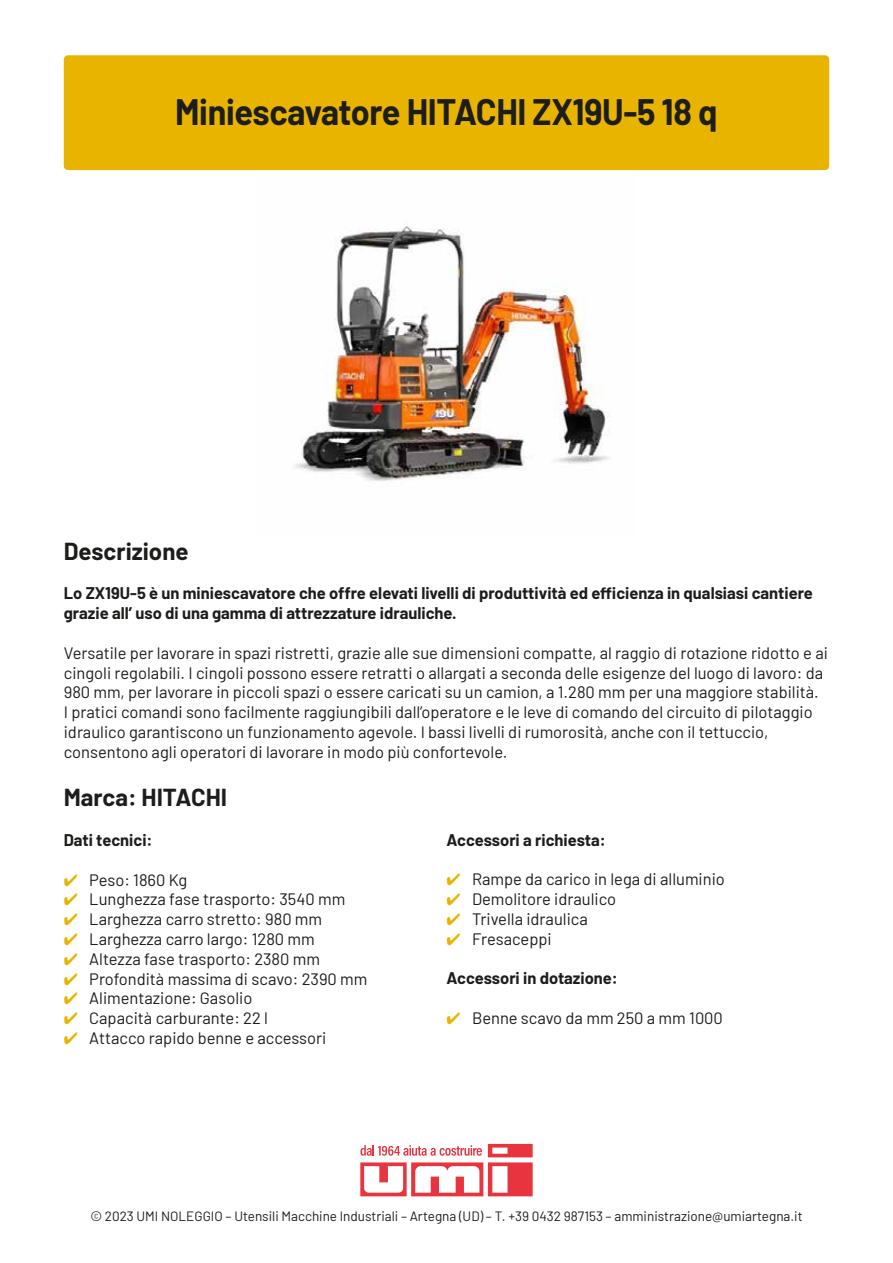
<style>
.page{position:relative;width:893px;height:1263px;background:#fff}
.page>*{position:absolute;margin:0;border:0;box-sizing:border-box;transform-origin:0 0}
.t1{font:700 36px "Barlow";letter-spacing:-.01em;color:#1d1d1b;scale:.95 1}
.t2{font:700 24px "Barlow";color:#1d1d1b}
.t3{font:16.5px/19.8px "Barlow";color:#1d1d1b}
.t4{font:700 16.5px/19.8px "Barlow";color:#1d1d1b}
.t5{font:13.5px "Barlow";color:#1d1d1b}
.s1{color:#e9b400}
</style>
<div class="page">
<img style="left:257px;top:170px;width:379px;height:311px">
<svg style="left:360px;top:1144px;width:173px;height:52px"></svg>
<div style="left:64px;top:55px;width:765px;height:115px;background:#e9b400;border-radius:4px"></div>
<h1 class="t1" style="left:175px;top:85px;width:572px">Miniescavatore HITACHI ZX19U-5 18 q</h1>
<h2 class="t2" style="left:64px;top:533px;width:126px">Descrizione</h2>
<p class="t4" style="left:64px;top:582px;width:751px">Lo ZX19U-5 è un miniescavatore che offre elevati livelli di produttività ed efficienza in qualsiasi cantiere grazie all’ uso di una gamma di attrezzature idrauliche.</p>
<p class="t3" style="left:64px;top:642px;width:766px">Versatile per lavorare in spazi ristretti, grazie alle sue dimensioni compatte, al raggio di rotazione ridotto e ai cingoli regolabili. I cingoli possono essere retratti o allargati a seconda delle esigenze del luogo di lavoro: da 980 mm, per lavorare in piccoli spazi o essere caricati su un camion, a 1.280 mm per una maggiore stabilità.<br>I pratici comandi sono facilmente raggiungibili dall’operatore e le leve di comando del circuito di pilotaggio idraulico garantiscono un funzionamento agevole. I bassi livelli di rumorosità, anche con il tettuccio, consentono agli operatori di lavorare in modo più confortevole.</p>
<h2 class="t2" style="left:64px;top:780px;width:165px">Marca: HITACHI</h2>
<p class="t4" style="left:64px;top:829px;width:90px">Dati tecnici:</p>
<p class="t3" style="left:64px;top:868px;width:125px"><span class="s1">✔</span> Peso: 1860 Kg</p>
<p class="t3" style="left:64px;top:888px;width:283px"><span class="s1">✔</span> Lunghezza fase trasporto: 3540 mm</p>
<p class="t3" style="left:64px;top:908px;width:260px"><span class="s1">✔</span> Larghezza carro stretto: 980 mm</p>
<p class="t3" style="left:64px;top:928px;width:253px"><span class="s1">✔</span> Larghezza carro largo: 1280 mm</p>
<p class="t3" style="left:64px;top:948px;width:258px"><span class="s1">✔</span> Altezza fase trasporto: 2380 mm</p>
<p class="t3" style="left:64px;top:967px;width:305px"><span class="s1">✔</span> Profondità massima di scavo: 2390 mm</p>
<p class="t3" style="left:64px;top:987px;width:190px"><span class="s1">✔</span> Alimentazione: Gasolio</p>
<p class="t3" style="left:64px;top:1007px;width:206px"><span class="s1">✔</span> Capacità carburante: 22 l</p>
<p class="t3" style="left:64px;top:1027px;width:264px"><span class="s1">✔</span> Attacco rapido benne e accessori</p>
<p class="t4" style="left:446px;top:829px;width:161px">Accessori a richiesta:</p>
<p class="t3" style="left:446px;top:868px;width:280px"><span class="s1">✔</span> Rampe da carico in lega di alluminio</p>
<p class="t3" style="left:446px;top:888px;width:171px"><span class="s1">✔</span> Demolitore idraulico</p>
<p class="t3" style="left:446px;top:908px;width:143px"><span class="s1">✔</span> Trivella idraulica</p>
<p class="t3" style="left:446px;top:928px;width:107px"><span class="s1">✔</span> Fresaceppi</p>
<p class="t4" style="left:446px;top:967px;width:173px">Accessori in dotazione:</p>
<p class="t3" style="left:446px;top:1007px;width:278px"><span class="s1">✔</span> Benne scavo da mm 250 a mm 1000</p>
<p class="t5" style="left:90px;top:1206px;width:714px">© 2023 UMI NOLEGGIO – Utensili Macchine Industriali – Artegna (UD) – T. +39 0432 987153 – amministrazione@umiartegna.it</p>
</div>
